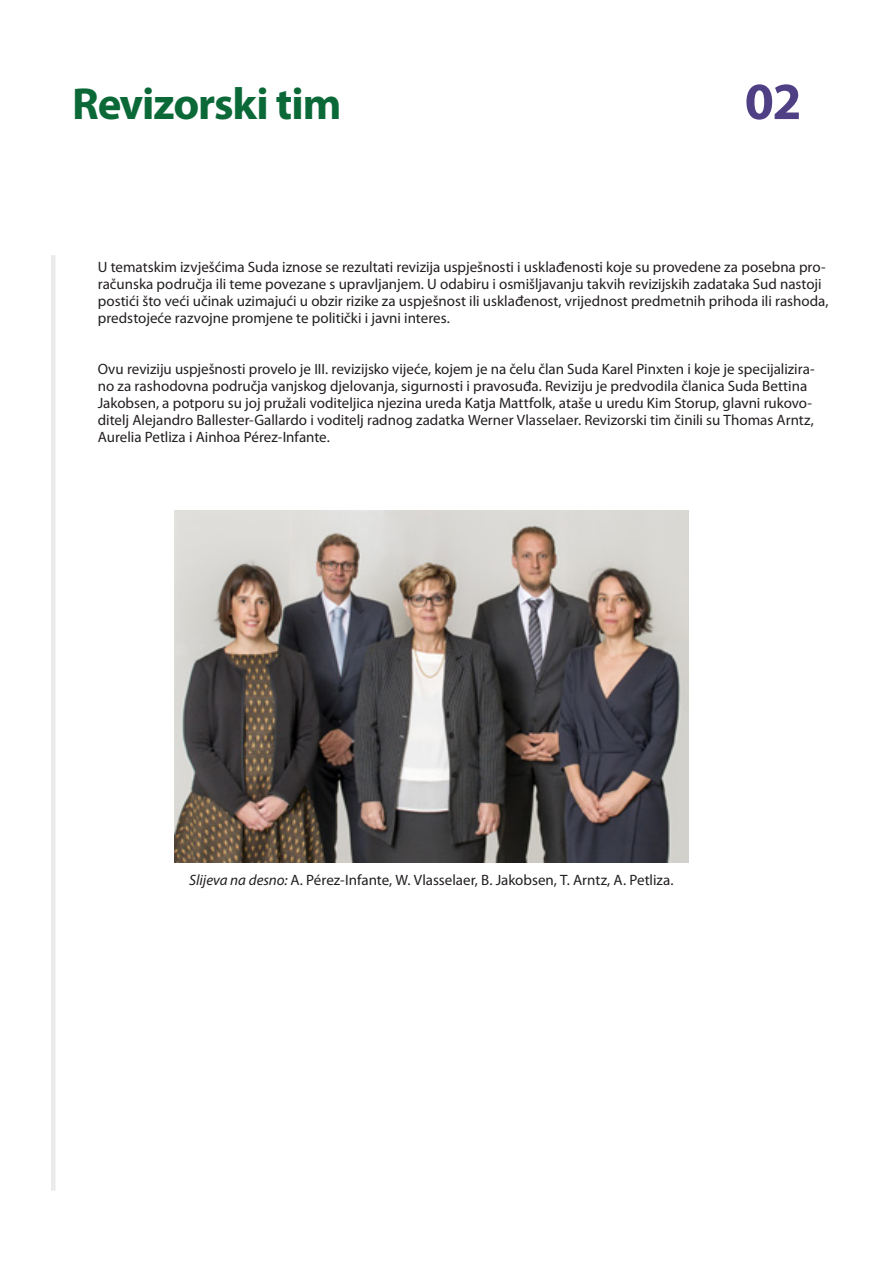
<style>
.page{position:relative;width:893px;height:1263px;background:#fff}
.page>*{position:absolute;margin:0;border:0;box-sizing:border-box;transform-origin:0 0}
.t1{font:700 52.5px "Myriad Pro";color:#4f4085}
.E_01_-_CHAP_TITRE_CH{font:700 45px "Myriad Pro";letter-spacing:-.025em;color:#0b6938}
.E_06_-_CHAP__TEXTE_C{font:15px/17px "Myriad Pro";color:#231f20}
.F_07_-_SOURCE_PICTUR{font:15px "Myriad Pro";color:#231f20}
.s1{font-style:italic}
</style>
<div class="page">
<div style="left:51px;top:255px;width:5px;height:936px;background:#ebebeb"></div>
<img style="left:174px;top:510px;width:515px;height:352px">
<p class="E_01_-_CHAP_TITRE_CH" style="left:72px;top:75px;width:271px">Revizorski tim</p>
<p class="t1" style="left:745px;top:67px;width:58px">02</p>
<p class="E_06_-_CHAP__TEXTE_C" style="left:98px;top:259px;width:732px">U tematskim izvješćima Suda iznose se rezultati revizija uspješnosti i usklađenosti koje su provedene za posebna pro&shy;računska područja ili teme povezane s upravljanjem. U odabiru i osmišljavanju takvih revizijskih zadataka Sud nastoji postići što veći učinak uzimajući u obzir rizike za uspješnost ili usklađenost, vrijednost predmetnih prihoda ili rashoda, predstojeće razvojne promjene te politički i javni interes.</p>
<p class="E_06_-_CHAP__TEXTE_C" style="left:98px;top:361px;width:718px">Ovu reviziju uspješnosti provelo je III. revizijsko vijeće, kojem je na čelu član Suda Karel Pinxten i koje je specijalizira&shy;no za rashodovna područja vanjskog djelovanja, sigurnosti i pravosuđa. Reviziju je predvodila članica Suda Bettina Jakobsen, a potporu su joj pružali voditeljica njezina ureda Katja Mattfolk, ataše u uredu Kim Storup, glavni rukovo&shy;ditelj Alejandro Ballester-Gallardo i voditelj radnog zadatka Werner Vlasselaer. Revizorski tim činili su Thomas Arntz, Aurelia Petliza i Ainhoa Pérez-Infante.</p>
<p class="F_07_-_SOURCE_PICTUR" style="left:189px;top:871px;width:486px"><span class="s1">Slijeva na desno:</span> A. Pérez-Infante, W. Vlasselaer, B. Jakobsen, T. Arntz, A. Petliza.</p>
</div>
